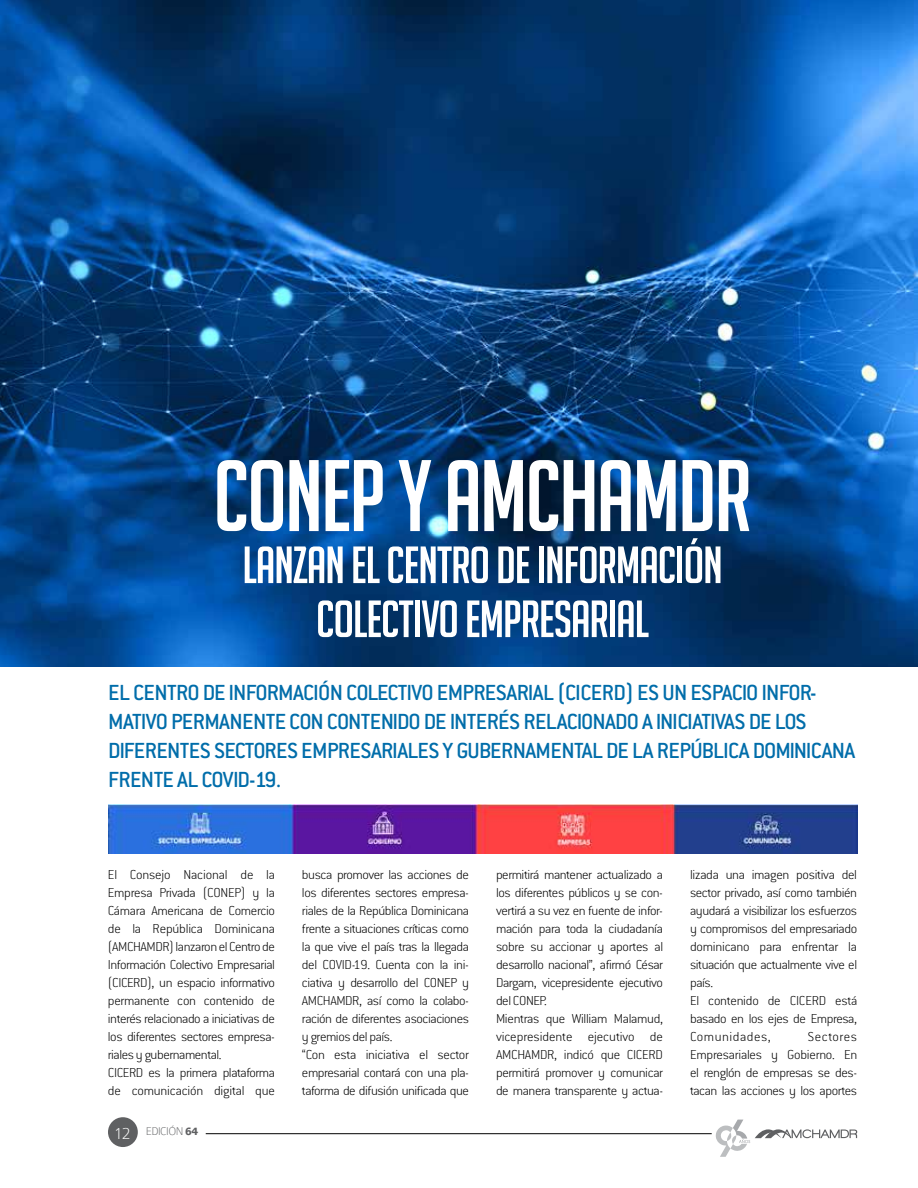
<style>
.page{position:relative;width:918px;height:1188px;background:#fff}
.page>*{position:absolute;margin:0;border:0;box-sizing:border-box;transform-origin:0 0}
.t1{font:98.85px "Big Noodle Titling";letter-spacing:-.02em;color:#fff}
.t2{font:51px/54px "Big Noodle Titling";letter-spacing:-.02em;color:#fff;text-align:center}
.t3{font:24px/28.8px "Conduit ITC Medium";letter-spacing:-.025em;color:#006daa}
.t4{font:300 14.25px/18px "Conduit ITC Extra";letter-spacing:-.03em;color:#000}
.t5{font:100 12px "Colaborate";letter-spacing:-.04em;color:#5f6062}
.s1{font-size:18px;color:#fff}
.s2{font-weight:700}
</style>
<div class="page">
<hr style="left:206px;top:1133px;width:506px;height:1px;background:#000">
<div style="left:108px;top:1117px;width:30px;height:30px;background:#5f6062;border-radius:50%"></div>
<svg style="left:715px;top:1120px;width:142px;height:37px"></svg>
<img style="left:0;top:0;width:918px;height:667px">
<img style="left:108px;top:805px;width:749px;height:48px">
<h1 class="t1" style="left:213px;top:443px;width:540px">CONEP Y AMCHAMDR</h1>
<h2 class="t2" style="left:242px;top:538px;width:482px">LANZAN EL CENTRO DE INFORMACIÓN<br>COLECTIVO EMPRESARIAL</h2>
<p class="t3" style="left:108px;top:678px;width:749px">EL CENTRO DE INFORMACIÓN COLECTIVO EMPRESARIAL (CICERD) ES UN ESPACIO INFOR-MATIVO PERMANENTE CON CONTENIDO DE INTERÉS RELACIONADO A INICIATIVAS DE LOS DIFERENTES SECTORES EMPRESARIALES Y GUBERNAMENTAL DE LA REPÚBLICA DOMINICANA FRENTE AL COVID-19.</p>
<p class="t4" style="left:108px;top:866px;width:169px">El Consejo Nacional de la<br>Empresa Privada (CONEP) y la<br>Cámara Americana de Comercio de la República Dominicana (AMCHAMDR) lanzaron el Centro de<br>Información Colectivo Empresarial (CICERD), un espacio informativo permanente con contenido de interés relacionado a iniciativas de los diferentes sectores empresa&shy;riales y gubernamental.<br>CICERD es la primera plataforma de comunicación digital que</p>
<p class="t4" style="left:302px;top:866px;width:169px">busca promover las acciones de los diferentes sectores empresa&shy;riales de la República Dominicana frente a situaciones críticas como la que vive el país tras la llegada del COVID-19. Cuenta con la ini&shy;ciativa y desarrollo del CONEP y<br>AMCHAMDR, así como la colabo&shy;ración de diferentes asociaciones y gremios del país.<br>“Con esta iniciativa el sector empresarial contará con una pla&shy;taforma de difusión unificada que</p>
<p class="t4" style="left:496px;top:866px;width:169px">permitirá mantener actualizado a los diferentes públicos y se con&shy;vertirá a su vez en fuente de infor&shy;mación para toda la ciudadanía sobre su accionar y aportes al desarrollo nacional”, afirmó César<br>Dargam, vicepresidente ejecutivo del CONEP.<br>Mientras que William Malamud, vicepresidente ejecutivo de<br>AMCHAMDR, indicó que CICERD permitirá promover y comunicar de manera transparente y actua-</p>
<p class="t4" style="left:690px;top:866px;width:169px">lizada una imagen positiva del sector privado, así como también ayudará a visibilizar los esfuerzos y compromisos del empresariado dominicano para enfrentar la situación que actualmente vive el país.<br>El contenido de CICERD está basado en los ejes de Empresa,<br>Comunidades,</p>
<p class="t4" style="left:690px;top:1028px;width:169px;text-align:justify;text-indent:118px">Sectores Empresariales y Gobierno. En el renglón de empresas se des&shy;tacan las acciones y los aportes</p>
<p class="t5" style="left:114px;top:1125px;width:86px"><span class="s1">12</span> EDICIÓN <span class="s2">64</span></p>
</div>
